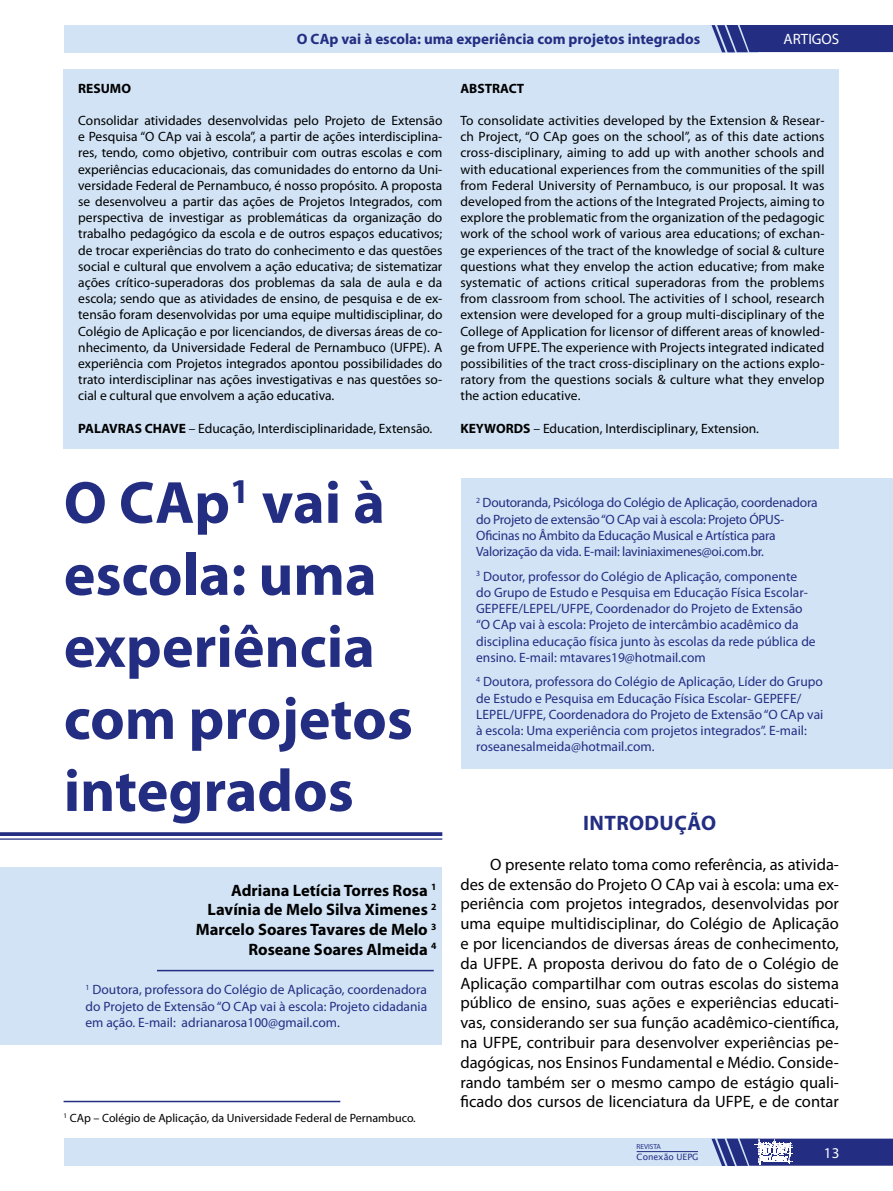
<style>
.page{position:relative;width:893px;height:1191px;background:#fff}
.page>*{position:absolute;margin:0;border:0;box-sizing:border-box;transform-origin:0 0}
.t1{font:700 60px/72px "Myriad Pro";color:#232e83}
.t2{font:700 21px "Myriad Pro";letter-spacing:.02em;color:#232e83}
.t3{font:16.5px/19.8px "Myriad Pro";color:#000;text-align:justify}
.t4{font:700 16.5px/19.8px "Myriad Pro";color:#000;text-align:right}
.t5{font:700 15px "Myriad Pro";color:#232e83}
.t6{font:15px "Myriad Pro";color:#fff}
.t7{font:13.5px/16.2px "Myriad Pro";color:#000;text-align:justify}
.t8{font:13.5px/16.2px "Myriad Pro";color:#232e83}
.t9{font:13.5px/16.2px "Myriad Pro";letter-spacing:-.02em;color:#232e83}
.t10{font:700 13.5px "Myriad Pro";color:#000}
.t11{font:12px "Myriad Pro";color:#000}
.t12{font:8.7px "Lucida Sans Unicode";color:#232e83}
.t13{font:7.2px "Myriad Pro";color:#232e83}
.s1{font-weight:700}
</style>
<div class="page">
<div style="left:64px;top:25px;width:693px;height:27px;background:#d1e3f5"></div>
<svg style="left:711px;top:25px;width:182px;height:27px;background:#2d398a"></svg>
<div style="left:64px;top:1138px;width:693px;height:27px;background:#d1e3f5"></div>
<svg style="left:711px;top:1138px;width:182px;height:28px;background:#4b559b"></svg>
<hr style="left:637px;top:1151px;width:61px;height:1px;background:#232e83">
<div style="left:64px;top:69px;width:775px;height:379px;background:#d1e3f5"></div>
<div style="left:461px;top:477px;width:432px;height:291px;background:#d1e3f5"></div>
<svg style="left:0;top:832px;width:442px;height:4px;background:#303a8a"></svg>
<hr style="left:0;top:838px;width:442px;height:1px;background:#232e83">
<hr style="left:64px;top:1100px;width:276px;height:2px;background:#232e83">
<div style="left:0;top:867px;width:442px;height:178px;background:#d1e3f5"></div>
<hr style="left:157px;top:969px;width:277px;height:2px;background:#232e83">
<p class="t5" style="left:297px;top:29px;width:405px">O CAp vai à escola: uma experiência com projetos integrados</p>
<p class="t6" style="left:783px;top:30px;width:57px">ARTIGOS</p>
<p class="t10" style="left:78px;top:79px;width:54px">RESUMO</p>
<p class="t7" style="left:78px;top:112px;width:366px">Consolidar atividades desenvolvidas pelo Projeto de Extensão e Pesquisa “O CAp vai à escola”, a partir de ações interdisciplina&shy;res, tendo, como objetivo, contribuir com outras escolas e com experiências educacionais, das comunidades do entorno da Uni&shy;versidade Federal de Pernambuco, é nosso propósito. A proposta se desenvolveu a partir das ações de Projetos Integrados, com perspectiva de investigar as problemáticas da organização do trabalho pedagógico da escola e de outros espaços educativos; de trocar experiências do trato do conhecimento e das questões social e cultural que envolvem a ação educativa; de sistematizar ações crítico-superadoras dos problemas da sala de aula e da escola; sendo que as atividades de ensino, de pesquisa e de ex&shy;tensão foram desenvolvidas por uma equipe multidisciplinar, do Colégio de Aplicação e por licenciandos, de diversas áreas de co&shy;nhecimento, da Universidade Federal de Pernambuco (UFPE). A experiência com Projetos integrados apontou possibilidades do trato interdisciplinar nas ações investigativas e nas questões so&shy;cial e cultural que envolvem a ação educativa.</p>
<p class="t7" style="left:78px;top:420px;width:356px"><span class="s1">PALAVRAS CHAVE</span> – Educação, Interdisciplinaridade, Extensão.</p>
<h1 class="t1" style="left:64px;top:464px;width:351px">O CAp<sup>1</sup> vai à escola: uma experiência com projetos integrados</h1>
<p class="t4" style="left:196px;top:879px;width:242px">Adriana Letícia Torres Rosa <sup>1<br></sup>Lavínia de Melo Silva Ximenes <sup>2<br></sup>Marcelo Soares Tavares de Melo <sup>3<br></sup>Roseane Soares Almeida <sup>4</sup></p>
<p class="t8" style="left:86px;top:981px;width:343px;text-align:justify"><sup>1</sup> Doutora, professora do Colégio de Aplicação, coordenadora do Projeto de Extensão “O CAp vai à escola: Projeto cidadania em ação. E-mail: adrianarosa100@gmail.com.</p>
<p class="t11" style="left:63px;top:1110px;width:354px"><sup>1</sup> CAp – Colégio de Aplicação, da Universidade Federal de Pernambuco.</p>
<p class="t10" style="left:460px;top:79px;width:65px">ABSTRACT</p>
<p class="t7" style="left:460px;top:112px;width:366px">To consolidate activities developed by the Extension &amp; Resear&shy;ch Project, “O CAp goes on the school”, as of this date actions cross-disciplinary, aiming to add up with another schools and with educational experiences from the communities of the spill from Federal University of Pernambuco, is our proposal. It was developed from the actions of the Integrated Projects, aiming to explore the problematic from the organization of the pedagogic work of the school work of various area educations; of exchan&shy;ge experiences of the tract of the knowledge of social &amp; culture questions what they envelop the action educative; from make systematic of actions critical superadoras from the problems from classroom from school. The activities of I school, research extension were developed for a group multi-disciplinary of the College of Application for licensor of different areas of knowled&shy;ge from UFPE. The experience with Projects integrated indicated possibilities of the tract cross-disciplinary on the actions explo&shy;ratory from the questions socials &amp; culture what they envelop the action educative.</p>
<p class="t7" style="left:460px;top:420px;width:300px"><span class="s1">KEYWORDS</span> – Education, Interdisciplinary, Extension.</p>
<p class="t9" style="left:476px;top:494px;width:343px"><sup>2</sup> Doutoranda, Psicóloga do Colégio de Aplicação, coordenadora do Projeto de extensão “O CAp vai à escola: Projeto ÓPUS-Oficinas no Âmbito da Educação Musical e Artística para Valorização da vida. E-mail: laviniaximenes@oi.com.br.</p>
<p class="t8" style="left:476px;top:568px;width:341px"><sup>3</sup> Doutor, professor do Colégio de Aplicação, componente<br>do Grupo de Estudo e Pesquisa em Educação Física Escolar-GEPEFE/LEPEL/UFPE, Coordenador do Projeto de Extensão “O CAp vai à escola: Projeto de intercâmbio acadêmico da disciplina educação física junto às escolas da rede pública de ensino. E-mail: mtavares19@hotmail.com</p>
<p class="t8" style="left:476px;top:673px;width:349px"><sup>4</sup> Doutora, professora do Colégio de Aplicação, Líder do Grupo de Estudo e Pesquisa em Educação Física Escolar- GEPEFE/ LEPEL/UFPE, Coordenadora do Projeto de Extensão “O CAp vai à escola: Uma experiência com projetos integrados”. E-mail: roseanesalmeida@hotmail.com.</p>
<h2 class="t2" style="left:583px;top:809px;width:132px">Introdução</h2>
<p class="t3" style="left:460px;top:854px;width:380px;text-indent:30px">O presente relato toma como referência, as ativida&shy;des de extensão do Projeto O CAp vai à escola: uma ex&shy;periência com projetos integrados, desenvolvidas por uma equipe multidisciplinar, do Colégio de Aplicação e por licenciandos de diversas áreas de conhecimento, da UFPE. A proposta derivou do fato de o Colégio de Aplicação compartilhar com outras escolas do sistema público de ensino, suas ações e experiências educati&shy;vas, considerando ser sua função acadêmico-científica, na UFPE, contribuir para desenvolver experiências pe&shy;dagógicas, nos Ensinos Fundamental e Médio. Conside&shy;rando também ser o mesmo campo de estágio quali&shy;ficado dos cursos de licenciatura da UFPE, e de contar</p>
<p class="t13" style="left:637px;top:1142px;width:26px">REVISTA</p>
<p class="t12" style="left:637px;top:1150px;width:63px">Conexão UEPG</p>
<p class="t6" style="left:824px;top:1143px;width:17px">13</p>
</div>
